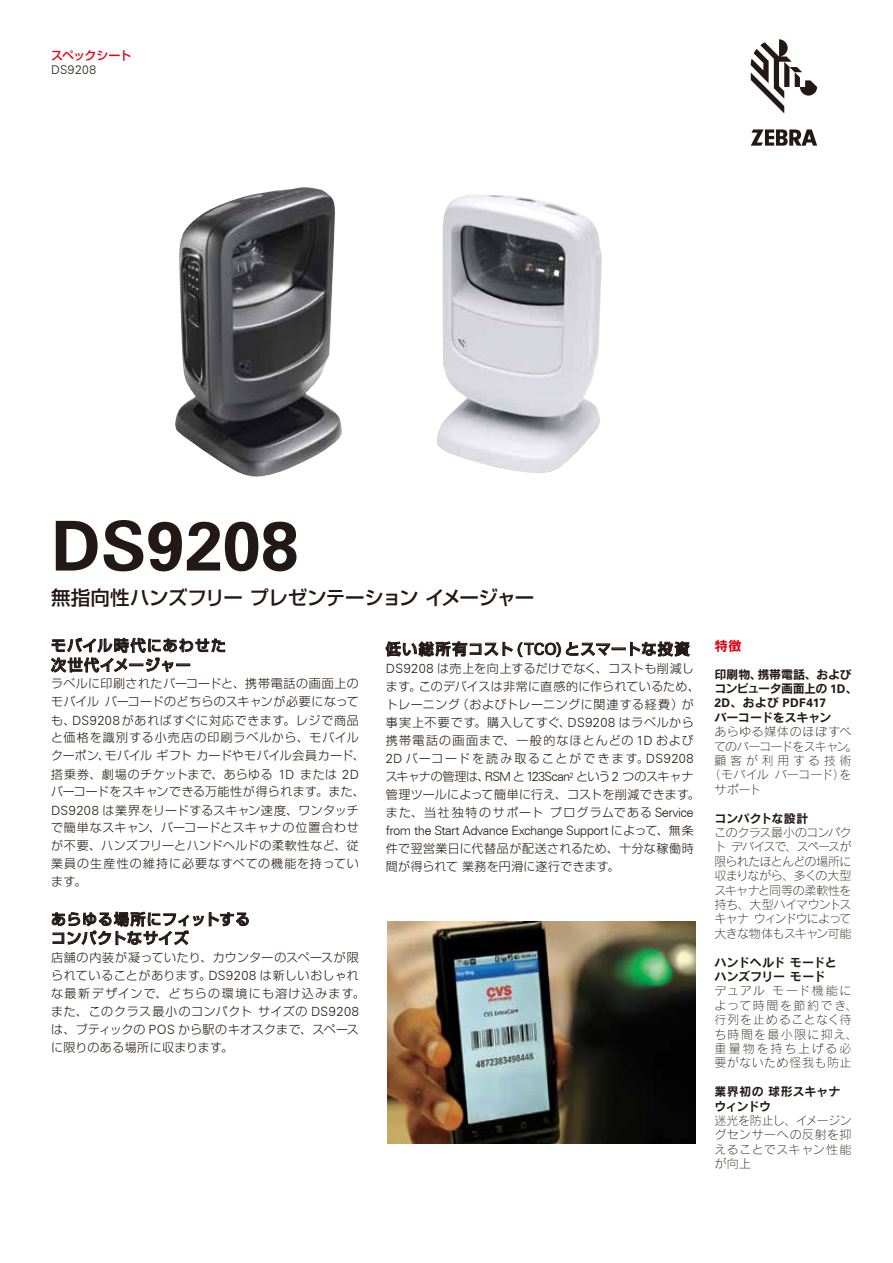
<style>
.page{position:relative;width:893px;height:1263px;background:#fff}
.page>*{position:absolute;margin:0;border:0;box-sizing:border-box;transform-origin:0 0}
.t1{font:700 69px "Zurich BT";color:#221815}
.t2{font:500 19.5px "Shin Go Pro";letter-spacing:-.02em;color:#231614}
.t3{font:500 15px/18.8px "Shin Go Pro";letter-spacing:.045em;color:#221815}
.t4{font:500 15px/19.5px "Shin Go Pro";letter-spacing:.065em;color:#221815}
.t5{font:13.5px "Rodin Pro B";color:#e60012}
.t6{font:300 12.75px "Zurich BT";letter-spacing:-.05em;color:#221815}
.t7{font:300 12px/18px "Shin Go Pro";letter-spacing:.045em;color:#221815}
.t8{font:12px/14.4px "Rodin Pro L";letter-spacing:.03em;color:#221815;text-align:justify}
.t9{font:300 12px/18px "Shin Go Pro";letter-spacing:.025em;color:#221815}
.t10{font:12px/14.4px "Rodin Pro L";letter-spacing:.09em;color:#221815}
.t11{font:12px/14.4px "Rodin Pro B";letter-spacing:-.02em;color:#221815}
.t12{font:300 12px/18px "Shin Go Pro";letter-spacing:.13em;color:#221815}
.t13{font:300 12px/18px "Shin Go Pro";letter-spacing:.09em;color:#221815}
.t14{font:300 12px/17.7px "Shin Go Pro";letter-spacing:.085em;color:#221815}
.t15{font:12px/14.4px "Rodin Pro L";letter-spacing:-.03em;color:#221815;text-align:right}
.t16{font:300 12px "Shin Go Pro";letter-spacing:.02em;color:#221815}
.t17{font:300 12px "Shin Go Pro";letter-spacing:.08em;color:#221815}
.t18{font:12px/14.4px "Rodin Pro B";letter-spacing:-.05em;color:#221815}
.t19{font:300 12px "Shin Go Pro";letter-spacing:.095em;color:#221815}
.t20{font:12px/14.4px "Rodin Pro B";color:#221815}
.t21{font:700 12px "Zurich BT";letter-spacing:.04em;color:#221815}
.t22{font:300 12px "Shin Go Pro";letter-spacing:-.04em;color:#221815}
.t23{font:12px/14.4px "Rodin Pro L";color:#221815;text-align:center}
.t24{font:500 12px "Shin Go Pro";letter-spacing:-.05em;color:#e60012}
.t25{font:300 12px "Zurich BT";letter-spacing:.04em;color:#221815}
.t26{font:300 7.5px "Zurich BT";color:#221815}
.s1{font-family:"Zurich BT";font-size:12.75px}
.s2{font-family:"Shin Go Pro";font-size:12px}
.s3{font-family:"Zurich BT";font-weight:400;font-size:15.9px}
.s4{font-family:"Zurich BT";font-weight:700}
.s5{font-family:"Rodin Pro B";font-weight:400}
</style>
<div class="page">
<svg style="left:51px;top:637px;width:174px;height:36px"></svg>
<svg style="left:52px;top:911px;width:197px;height:34px"></svg>
<svg style="left:385px;top:641px;width:305px;height:16px"></svg>
<img style="left:388px;top:922px;width:308px;height:221px">
<img style="left:437px;top:194px;width:165px;height:279px">
<img style="left:175px;top:187px;width:167px;height:290px">
<svg style="left:751px;top:39px;width:66px;height:74px"></svg>
<svg style="left:751px;top:129px;width:66px;height:17px"></svg>
<p class="t24" style="left:51px;top:46px;width:82px">スペックシート</p>
<p class="t25" style="left:51px;top:63px;width:47px">DS9208</p>
<h1 class="t1" style="left:51px;top:504px;width:249px">DS9208</h1>
<h2 class="t2" style="left:51px;top:582px;width:485px">無指向性ハンズフリープレゼンテーションイメージャー</h2>
<p class="t4" style="left:51px;top:634px;width:176px">モバイル時代にあわせた次世代イメージャー</p>
<p class="t7" style="left:51px;top:673px;width:309px;text-align:right">ラベルに印刷されたバーコードと、携帯電話の画面上のバーコードのどちらのスキャンが必要になって</p>
<p class="t7" style="left:72px;top:691px;width:288px;text-indent:-21px">モバイル<br><span class="s1">DS9208</span>があればすぐに対応できます。レジで商品</p>
<p class="t7" style="left:51px;top:709px;width:26px">も、</p>
<p class="t17" style="left:51px;top:728px;width:309px">と価格を識別する小売店の印刷ラベルから、モバイル</p>
<p class="t9" style="left:105px;top:745px;width:262px">モバイルギフトカードやモバイル会員カード、</p>
<p class="t7" style="left:51px;top:745px;width:60px">クーポン、</p>
<p class="t7" style="left:51px;top:763px;width:315px">搭乗券、劇場のチケットまで、あらゆる <span class="s1">D1<br></span>バーコードをスキャンできる万能性が得られます。また、<br><span class="s1">DS9208</span> は業界をリードするスキャン速度、ワンタッチで簡単なスキャン、バーコードとスキャナの位置合わせが不要、ハンズフリーとハンドヘルドの柔軟性など、従業員の生産性の維持に必要なすべての機能を持っています。</p>
<p class="t3" style="left:51px;top:908px;width:201px">あらゆる場所にフィットするコンパクトなサイズ</p>
<p class="t7" style="left:51px;top:947px;width:309px;text-align:right">店舗の内装が凝っていたり、カウンターのスペースが限<br><span class="s1">DS9208</span> は新しいおしゃれ</p>
<p class="t7" style="left:300px;top:763px;width:60px">または <span class="s1">D2</span></p>
<p class="t14" style="left:51px;top:965px;width:315px">られていることがあります。<br>な最新デザインで、どちらの環境にも溶け込みます。</p>
<p class="t6" style="left:258px;top:1004px;width:102px"><span class="s2">サイズの</span> DS9208</p>
<p class="t7" style="left:51px;top:1001px;width:309px">また、このクラス最小のコンパクト<br>は、ブティックの <span class="s1">POS</span> から駅のキオスクまで、スペースに限りのある場所に収まります。</p>
<p class="t3" style="left:386px;top:638px;width:305px">低い総所有コスト(<span class="s3">TCO</span>)とスマートな投資</p>
<p class="t7" style="left:419px;top:658px;width:282px;text-indent:-33px"><span class="s1">DS9208</span> は売上を向上するだけでなく、コストも削減しこのデバイスは非常に直感的に作られているため、</p>
<p class="t7" style="left:386px;top:675px;width:37px">ます。</p>
<p class="t7" style="left:386px;top:693px;width:76px">トレーニング</p>
<p class="t7" style="left:457px;top:693px;width:238px">（およびトレーニングに関連する経費）が</p>
<p class="t13" style="left:386px;top:712px;width:309px">事実上不要です。購入してすぐ、<br>携帯電話の画面まで、一般的なほとんどの <span class="s1">D1</span> および</p>
<p class="t6" style="left:646px;top:751px;width:49px">DS9208</p>
<p class="t6" style="left:567px;top:715px;width:128px">DS9208 <span class="s2">はラベルから</span></p>
<p class="t12" style="left:576px;top:748px;width:119px;text-indent:-190px"><span class="s1">D2</span> バーコードを読み取ることができます。<br>という <span class="s1">2</span> つのスキャナ</p>
<p class="t22" style="left:386px;top:766px;width:105px">スキャナの管理は、</p>
<p class="t16" style="left:386px;top:784px;width:315px">管理ツールによって簡単に行え、コストを削減できます。</p>
<p class="t19" style="left:550px;top:802px;width:145px">プログラムである <span class="s1">Service</span></p>
<p class="t6" style="left:485px;top:769px;width:87px">RSM <span class="s2">と</span> 123Scan</p>
<p class="t26" style="left:570px;top:770px;width:6px">2</p>
<p class="t12" style="left:386px;top:802px;width:159px">また、当社独特のサポート</p>
<p class="t6" style="left:386px;top:823px;width:309px">from the Start Advance Exchange Support <span class="s2">によって、無条</span></p>
<p class="t9" style="left:386px;top:837px;width:309px">件で翌営業日に代替品が配送されるため、十分な稼働時間が得られて業務を円滑に遂行できます。</p>
<p class="t5" style="left:714px;top:637px;width:29px">特徴</p>
<p class="t11" style="left:757px;top:666px;width:96px">携帯電話、および</p>
<p class="t18" style="left:714px;top:666px;width:145px">印刷物、<br>コンピュータ画面上の <span class="s4">D1</span> 、</p>
<p class="t21" style="left:714px;top:696px;width:113px">2D<span class="s5">、および</span> PDF417</p>
<p class="t11" style="left:714px;top:710px;width:118px">バーコードをスキャン</p>
<p class="t8" style="left:845px;top:724px;width:13px;text-indent:-131px">あらゆる媒体のほぼすべ。</p>
<p class="t15" style="left:714px;top:738px;width:139px">てのバーコードをスキャン顧客が利用する技術バーコードを）</p>
<p class="t23" style="left:708px;top:767px;width:62px">（モバイルサポート</p>
<p class="t11" style="left:714px;top:810px;width:96px">コンパクトな設計</p>
<p class="t8" style="left:714px;top:825px;width:139px">このクラス最小のコンパクトデバイスで、スペースが限られたほとんどの場所に収まりながら、多くの大型スキャナと同等の柔軟性を持ち、大型ハイマウントスキャナウィンドウによって大きな物体もスキャン可能</p>
<p class="t11" style="left:714px;top:954px;width:124px">ハンドヘルドモードとハンズフリーモード</p>
<p class="t8" style="left:772px;top:983px;width:81px">モード機能に</p>
<p class="t10" style="left:714px;top:983px;width:145px">デュアル<br>よって時間を節約でき、行列を止めることなく待ち時間を最小限に抑え、重量物を持ち上げる必要がないため怪我も防止</p>
<p class="t20" style="left:714px;top:1084px;width:128px">業界初の球形スキャナウィンドウ</p>
<p class="t8" style="left:714px;top:1113px;width:139px">迷光を防止し、イメージングセンサーへの反射を抑えることでスキャン性能が向上</p>
</div>
